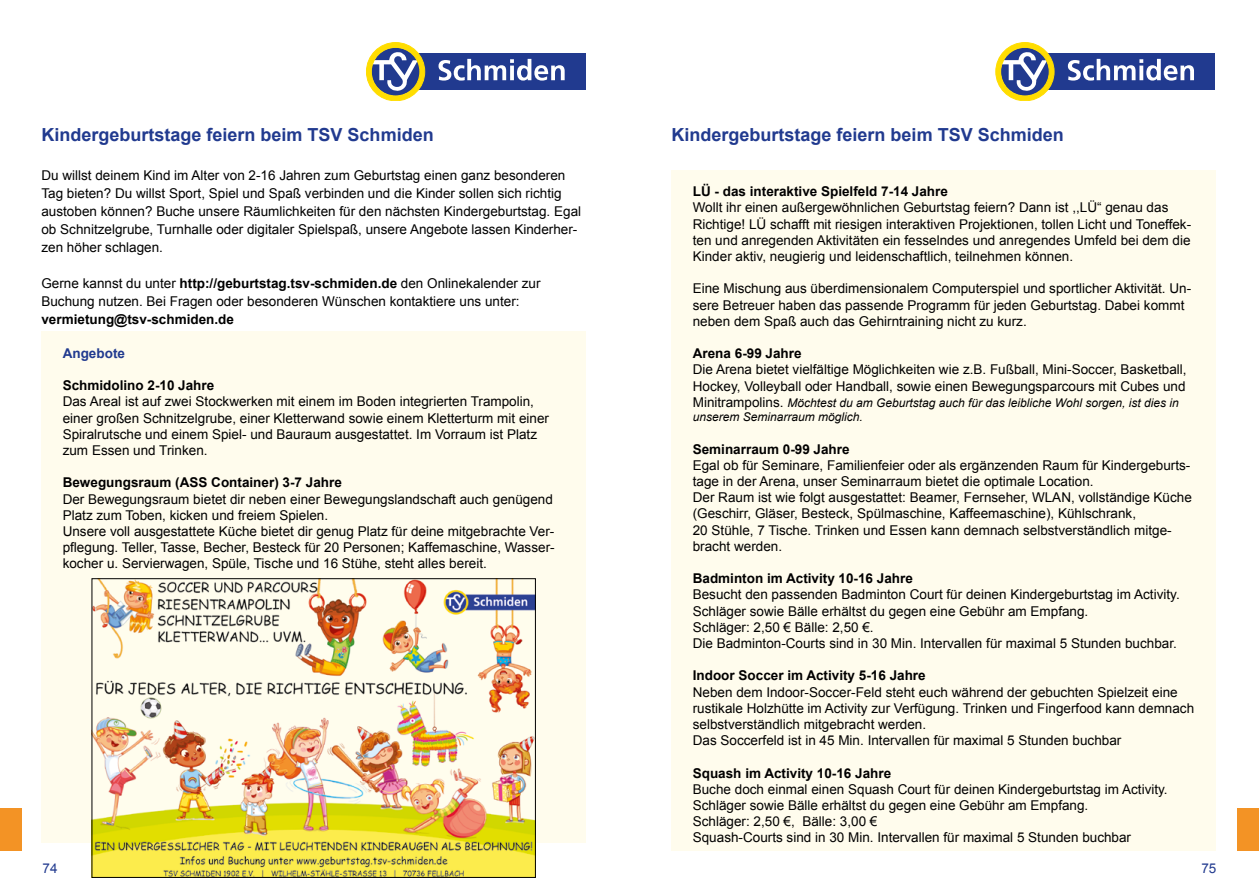
<style>
.page{position:relative;width:1259px;height:893px;background:#fff}
.page>*{position:absolute;margin:0;border:0;box-sizing:border-box;transform-origin:0 0}
.t1{font:700 18px "Arial";color:#213a8f}
.t2{font:13.5px/16.2px "Arial";color:#000}
.t3{font:700 13.5px "Arial";color:#000}
.t4{font:700 13.5px "Arial";color:#213a8f}
.t5{font:13.5px "Arial";color:#213a8f}
.t6{font:italic 12px/14.4px "Arial";color:#000}
.s1{font-weight:700}
.s2{font-style:normal;font-size:13.5px}
</style>
<div class="page">
<div style="left:41px;top:332px;width:545px;height:511px;background:#fffced"></div>
<div style="left:394px;top:53px;width:191px;height:37px;background:#213a8f"></div>
<svg style="left:438px;top:59px;width:126px;height:22px"></svg>
<svg style="left:366px;top:43px;width:59px;height:58px"></svg>
<img style="left:94px;top:580px;width:440px;height:296px">
<div style="left:92px;top:578px;width:444px;height:300px;border:1px solid #000"></div>
<div style="left:671px;top:170px;width:545px;height:680px;background:#fffced"></div>
<div style="left:1237px;top:808px;width:22px;height:43px;background:#f39325"></div>
<div style="left:1023px;top:53px;width:192px;height:37px;background:#213a8f"></div>
<svg style="left:1068px;top:59px;width:126px;height:22px"></svg>
<svg style="left:995px;top:43px;width:59px;height:58px"></svg>
<div style="left:0;top:808px;width:21px;height:43px;background:#f39325"></div>
<h1 class="t1" style="left:41px;top:122px;width:394px">Kindergeburtstage feiern beim TSV Schmiden</h1>
<p class="t2" style="left:41px;top:166px;width:541px;line-height:18px">Du willst deinem Kind im Alter von 2-16 Jahren zum Geburtstag einen ganz besonderen Tag bieten? Du willst Sport, Spiel und Spaß verbinden und die Kinder sollen sich richtig austoben können? Buche unsere Räumlichkeiten für den nächsten Kindergeburtstag. Egal ob Schnitzelgrube, Turnhalle oder digitaler Spielspaß, unsere Angebote lassen Kinderher&shy;zen höher schlagen.</p>
<p class="t2" style="left:41px;top:274px;width:500px;line-height:18px">Gerne kannst du unter <span class="s1">http://geburtstag.tsv-schmiden.de</span> den Onlinekalender zur<br>Buchung nutzen. Bei Fragen oder besonderen Wünschen kontaktiere uns unter:</p>
<p class="t3" style="left:41px;top:310px;width:194px">vermietung@tsv-schmiden.de</p>
<p class="t4" style="left:63px;top:344px;width:64px">Angebote</p>
<p class="t3" style="left:63px;top:376px;width:153px">Schmidolino 2-10 Jahre</p>
<p class="t2" style="left:63px;top:394px;width:488px">Das Areal ist auf zwei Stockwerken mit einem im Boden integrierten Trampolin, einer großen Schnitzelgrube, einer Kletterwand sowie einem Kletterturm mit einer Spiralrutsche und einem Spiel- und Bauraum ausgestattet. Im Vorraum ist Platz zum Essen und Trinken.</p>
<p class="t3" style="left:63px;top:474px;width:281px">Bewegungsraum (ASS Container) 3-7 Jahre</p>
<p class="t2" style="left:63px;top:491px;width:493px">Der Bewegungsraum bietet dir neben einer Bewegungslandschaft auch genügend Platz zum Toben, kicken und freiem Spielen.<br>Unsere voll ausgestattete Küche bietet dir genug Platz für deine mitgebrachte Ver&shy;pflegung. Teller, Tasse, Becher, Besteck für 20 Personen; Kaffemaschine, Wasser&shy;kocher u. Servierwagen, Spüle, Tische und 16 Stühe, steht alles bereit.</p>
<h1 class="t1" style="left:671px;top:122px;width:394px">Kindergeburtstage feiern beim TSV Schmiden</h1>
<p class="t3" style="left:693px;top:182px;width:257px">LÜ - das interaktive Spielfeld 7-14 Jahre</p>
<p class="t2" style="left:693px;top:200px;width:500px">Wollt ihr einen außergewöhnlichen Geburtstag feiern? Dann ist ,,LÜ“ genau das Richtige! LÜ schafft mit riesigen interaktiven Projektionen, tollen Licht und Toneffek&shy;ten und anregenden Aktivitäten ein fesselndes und anregendes Umfeld bei dem die Kinder aktiv, neugierig und leidenschaftlich, teilnehmen können.</p>
<p class="t2" style="left:693px;top:281px;width:500px">Eine Mischung aus überdimensionalem Computerspiel und sportlicher Aktivität. Un&shy;sere Betreuer haben das passende Programm für jeden Geburtstag. Dabei kommt neben dem Spaß auch das Gehirntraining nicht zu kurz.</p>
<p class="t3" style="left:693px;top:344px;width:110px">Arena 6-99 Jahre</p>
<p class="t2" style="left:693px;top:362px;width:495px">Die Arena bietet vielfältige Möglichkeiten wie z.B. Fußball, Mini-Soccer, Basketball,<br>Hockey, Volleyball oder Handball, sowie einen Bewegungsparcours mit Cubes und</p>
<p class="t6" style="left:693px;top:395px;width:488px"><span class="s2">Minitrampolins.</span> Möchtest du am Geburtstag auch für das leibliche Wohl sorgen, ist dies in unserem Seminarraum möglich.</p>
<p class="t3" style="left:693px;top:440px;width:158px">Seminarraum 0-99 Jahre</p>
<p class="t2" style="left:693px;top:457px;width:500px">Egal ob für Seminare, Familienfeier oder als ergänzenden Raum für Kindergeburts&shy;tage in der Arena, unser Seminarraum bietet die optimale Location.<br>Der Raum ist wie folgt ausgestattet: Beamer, Fernseher, WLAN, vollständige Küche (Geschirr, Gläser, Besteck, Spülmaschine, Kaffeemaschine), Kühlschrank,<br>20 Stühle, 7 Tische. Trinken und Essen kann demnach selbstverständlich mitge&shy;bracht werden.</p>
<p class="t3" style="left:693px;top:569px;width:222px">Badminton im Activity 10-16 Jahre</p>
<p class="t2" style="left:693px;top:587px;width:488px">Besucht den passenden Badminton Court für deinen Kindergeburtstag im Activity.<br>Schläger sowie Bälle erhältst du gegen eine Gebühr am Empfang.<br>Schläger: 2,50 € Bälle: 2,50 €.<br>Die Badminton-Courts sind in 30 Min. Intervallen für maximal 5 Stunden buchbar.</p>
<p class="t3" style="left:693px;top:667px;width:234px">Indoor Soccer im Activity 5-16 Jahre</p>
<p class="t2" style="left:693px;top:684px;width:503px">Neben dem Indoor-Soccer-Feld steht euch während der gebuchten Spielzeit eine rustikale Holzhütte im Activity zur Verfügung. Trinken und Fingerfood kann demnach selbstverständlich mitgebracht werden.<br>Das Soccerfeld ist in 45 Min. Intervallen für maximal 5 Stunden buchbar</p>
<p class="t3" style="left:693px;top:764px;width:200px">Squash im Activity 10-16 Jahre</p>
<p class="t2" style="left:693px;top:781px;width:476px">Buche doch einmal einen Squash Court für deinen Kindergeburtstag im Activity.<br>Schläger sowie Bälle erhältst du gegen eine Gebühr am Empfang.<br>Schläger: 2,50 €, Bälle: 3,00 €<br>Squash-Courts sind in 30 Min. Intervallen für maximal 5 Stunden buchbar</p>
<p class="t5" style="left:43px;top:859px;width:17px">74</p>
<p class="t5" style="left:1201px;top:859px;width:17px">75</p>
</div>
